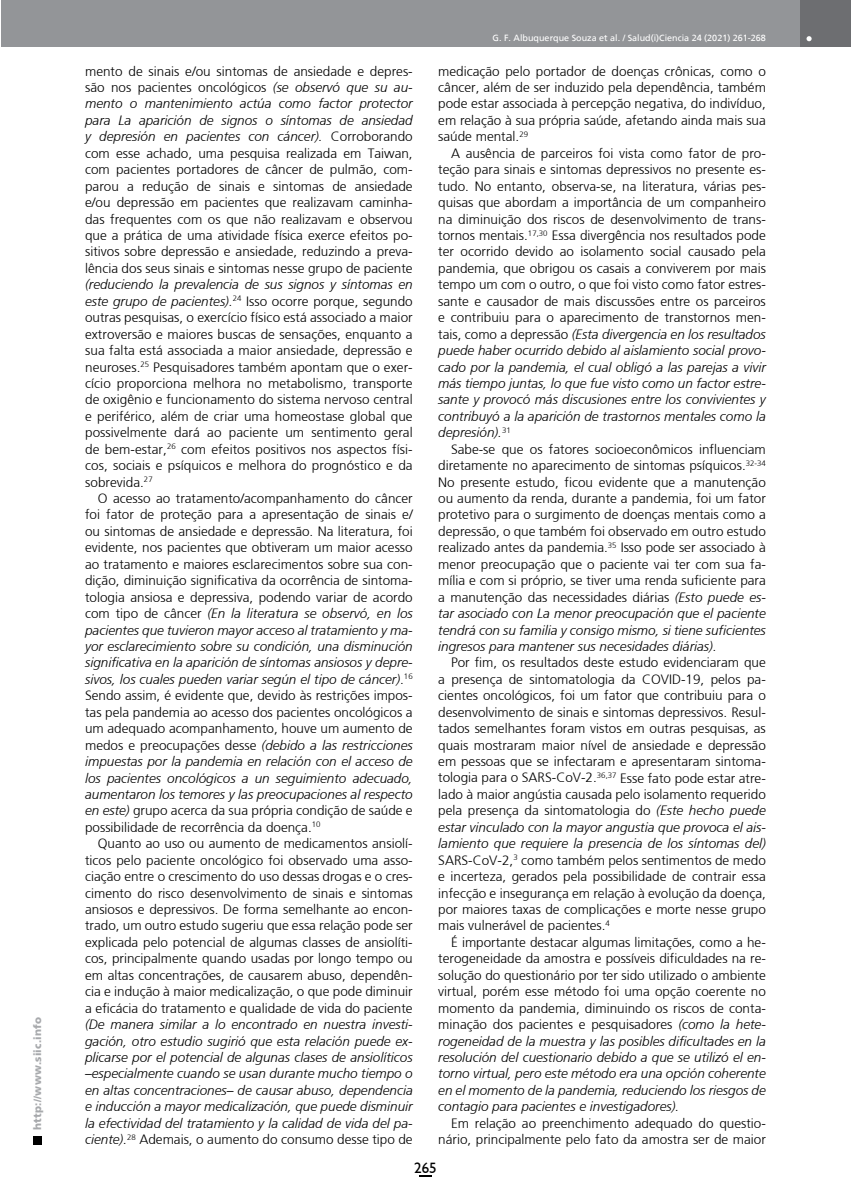
<style>
.page{position:relative;width:851px;height:1191px;background:#fff}
.page>*{position:absolute;margin:0;border:0;box-sizing:border-box;transform-origin:0 0}
.t1{font:15px "Humanist 521 BT";color:#000}
.t2{font:300 13.5px/16.5px "Frutiger";color:#000;text-align:justify}
.t3{font:italic 300 13.5px/16.5px "Frutiger";color:#000;text-align:justify}
.t4{font:900 10.5px "Frutiger";letter-spacing:.015em;color:#a7a9ac}
.t5{font:9px "Frutiger";color:#fff}
.s1{font-style:italic}
.s2{font-style:normal}
</style>
<div class="page">
<div style="left:33px;top:1135px;width:9px;height:9px;background:#000"></div>
<div style="left:1px;top:0;width:811px;height:47px;background:#939598"></div>
<div style="left:799px;top:0;width:51px;height:47px;background:#6d6e71"></div>
<svg style="left:806px;top:36px;width:5px;height:5px"></svg>
<svg style="left:419px;top:1175px;width:12px;height:1px"></svg>
<p class="t4" style="left:31px;top:1129px;width:114px;rotate:-90deg">http://www.siic.info</p>
<p class="t2" style="left:85px;top:63px;width:329px">mento de sinais e/ou sintomas de ansiedade e depres&shy;são nos pacientes oncológicos <span class="s1">(se observó que su au&shy;mento o mantenimiento actúa como factor protector para La aparición de signos o síntomas de ansiedad y depresión en pacientes con cáncer).</span> Corroborando com esse achado, uma pesquisa realizada em Taiwan, com pacientes portadores de câncer de pulmão, com&shy;parou a redução de sinais e sintomas de ansiedade e/ou depressão em pacientes que realizavam caminha&shy;das frequentes com os que não realizavam e observou que a prática de uma atividade física exerce efeitos po&shy;sitivos sobre depressão e ansiedade, reduzindo a preva&shy;lência dos seus sinais e sintomas nesse grupo de paciente</p>
<p class="t2" style="left:85px;top:276px;width:329px"><span class="s1">(reduciendo la prevalencia de sus signos y síntomas en este grupo de pacientes).</span><sup>24</sup> Isso ocorre porque, segundo outras pesquisas, o exercício físico está associado a maior extroversão e maiores buscas de sensações, enquanto a sua falta está associada a maior ansiedade, depressão e neuroses.<sup>25</sup> Pesquisadores também apontam que o exer&shy;cício proporciona melhora no metabolismo, transporte de oxigênio e funcionamento do sistema nervoso central e periférico, além de criar uma homeostase global que possivelmente dará ao paciente um sentimento geral de bem-estar,<sup>26</sup> com efeitos positivos nos aspectos físi&shy;cos, sociais e psíquicos e melhora do prognóstico e da sobrevida.<sup>27</sup></p>
<p class="t2" style="left:85px;top:490px;width:329px;text-indent:13px">O acesso ao tratamento/acompanhamento do câncer foi fator de proteção para a apresentação de sinais e/ ou sintomas de ansiedade e depressão. Na literatura, foi evidente, nos pacientes que obtiveram um maior acesso ao tratamento e maiores esclarecimentos sobre sua con&shy;dição, diminuição significativa da ocorrência de sintoma&shy;tologia ansiosa e depressiva, podendo variar de acordo com tipo de câncer <span class="s1">(En la literatura se observó, en los pacientes que tuvieron mayor acceso al tratamiento y ma&shy;yor esclarecimiento sobre su condición, una disminución significativa en la aparición de síntomas ansiosos y depre&shy;sivos, los cuales pueden variar según el tipo de cáncer)</span>.<sup>16<br></sup>Sendo assim, é evidente que, devido às restrições impos&shy;tas pela pandemia ao acesso dos pacientes oncológicos a um adequado acompanhamento, houve um aumento de medos e preocupações desse <span class="s1">(debido a las restricciones impuestas por la pandemia en relación con el acceso de los pacientes oncológicos a un seguimiento adecuado, aumentaron los temores y las preocupaciones al respecto en este)</span> grupo acerca da sua própria condição de saúde e possibilidade de recorrência da doença.<sup>10</sup></p>
<p class="t2" style="left:85px;top:835px;width:329px;text-indent:13px">Quanto ao uso ou aumento de medicamentos ansiolí&shy;ticos pelo paciente oncológico foi observado uma asso&shy;ciação entre o crescimento do uso dessas drogas e o cres&shy;cimento do risco desenvolvimento de sinais e sintomas ansiosos e depressivos. De forma semelhante ao encon&shy;trado, um outro estudo sugeriu que essa relação pode ser explicada pelo potencial de algumas classes de ansiolíti&shy;cos, principalmente quando usadas por longo tempo ou em altas concentrações, de causarem abuso, dependên&shy;cia e indução à maior medicalização, o que pode diminuir a eficácia do tratamento e qualidade de vida do paciente</p>
<p class="t3" style="left:85px;top:1016px;width:329px">(De manera similar a lo encontrado en nuestra investi&shy;gación, otro estudio sugirió que esta relación puede ex&shy;plicarse por el potencial de algunas clases de ansiolíticos –especialmente cuando se usan durante mucho tiempo o en altas concentraciones– de causar abuso, dependencia e inducción a mayor medicalización, que puede disminuir la efectividad del tratamiento y la calidad de vida del pa&shy;ciente).<sup>28</sup> <span class="s2">Ademais, o aumento do consumo desse tipo de</span></p>
<p class="t5" style="left:492px;top:33px;width:275px">G. F. Albuquerque Souza et al. / Salud(i)Ciencia 24 (2021) 261-268</p>
<p class="t2" style="left:438px;top:63px;width:329px">medicação pelo portador de doenças crônicas, como o câncer, além de ser induzido pela dependência, também pode estar associada à percepção negativa, do indivíduo, em relação à sua própria saúde, afetando ainda mais sua saúde mental.<sup>29</sup></p>
<p class="t2" style="left:438px;top:145px;width:329px;text-indent:13px">A ausência de parceiros foi vista como fator de pro&shy;teção para sinais e sintomas depressivos no presente es&shy;tudo. No entanto, observa-se, na literatura, várias pes&shy;quisas que abordam a importância de um companheiro na diminuição dos riscos de desenvolvimento de trans&shy;tornos mentais.<sup>17,30</sup> Essa divergência nos resultados pode ter ocorrido devido ao isolamento social causado pela pandemia, que obrigou os casais a conviverem por mais tempo um com o outro, o que foi visto como fator estres&shy;sante e causador de mais discussões entre os parceiros e contribuiu para o aparecimento de transtornos men&shy;tais, como a depressão <span class="s1">(Esta divergencia en los resultados puede haber ocurrido debido al aislamiento social provo&shy;cado por la pandemia, el cual obligó a las parejas a vivir más tiempo juntas, lo que fue visto como un factor estre&shy;sante y provocó más discusiones entre los convivientes y contribuyó a la aparición de trastornos mentales como la depresión).</span><sup>31</sup></p>
<p class="t2" style="left:438px;top:441px;width:329px;text-indent:13px">Sabe-se que os fatores socioeconômicos influenciam diretamente no aparecimento de sintomas psíquicos.<sup>32-34<br></sup>No presente estudo, ficou evidente que a manutenção ou aumento da renda, durante a pandemia, foi um fator protetivo para o surgimento de doenças mentais como a depressão, o que também foi observado em outro estudo realizado antes da pandemia.<sup>35</sup> Isso pode ser associado à menor preocupação que o paciente vai ter com sua fa&shy;mília e com si próprio, se tiver uma renda suficiente para a manutenção das necessidades diárias <span class="s1">(Esto puede es&shy;tar asociado con La menor preocupación que el paciente tendrá con su familia y consigo mismo, si tiene suficientes ingresos para mantener sus necesidades diárias).</span></p>
<p class="t2" style="left:438px;top:654px;width:329px;text-indent:13px">Por fim, os resultados deste estudo evidenciaram que a presença de sintomatologia da COVID-19, pelos pa&shy;cientes oncológicos, foi um fator que contribuiu para o desenvolvimento de sinais e sintomas depressivos. Resul&shy;tados semelhantes foram vistos em outras pesquisas, as quais mostraram maior nível de ansiedade e depressão em pessoas que se infectaram e apresentaram sintoma&shy;tologia para o SARS-CoV-2.<sup>36,37</sup> Esse fato pode estar atre&shy;lado à maior angústia causada pelo isolamento requerido pela presença da sintomatologia do <span class="s1">(Este hecho puede estar vinculado con la mayor angustia que provoca el ais&shy;lamiento que requiere la presencia de los síntomas del)<br></span>SARS-CoV-2,<sup>3</sup> como também pelos sentimentos de medo e incerteza, gerados pela possibilidade de contrair essa infecção e insegurança em relação à evolução da doença, por maiores taxas de complicações e morte nesse grupo mais vulnerável de pacientes.<sup>4</sup></p>
<p class="t2" style="left:438px;top:934px;width:329px;text-indent:13px">É importante destacar algumas limitações, como a he&shy;terogeneidade da amostra e possíveis dificuldades na re&shy;solução do questionário por ter sido utilizado o ambiente virtual, porém esse método foi uma opção coerente no momento da pandemia, diminuindo os riscos de conta&shy;minação dos pacientes e pesquisadores <span class="s1">(como la hete&shy;rogeneidad de la muestra y las posibles dificultades en la resolución del cuestionario debido a que se utilizó el en&shy;torno virtual, pero este método era una opción coherente en el momento de la pandemia, reduciendo los riesgos de contagio para pacientes e investigadores).</span></p>
<p class="t2" style="left:438px;top:1114px;width:329px;text-align:right">Em relação ao preenchimento adequado do questio&shy;nário, principalmente pelo fato da amostra ser de maior</p>
<p class="t1" style="left:414px;top:1158px;width:24px">265</p>
</div>
